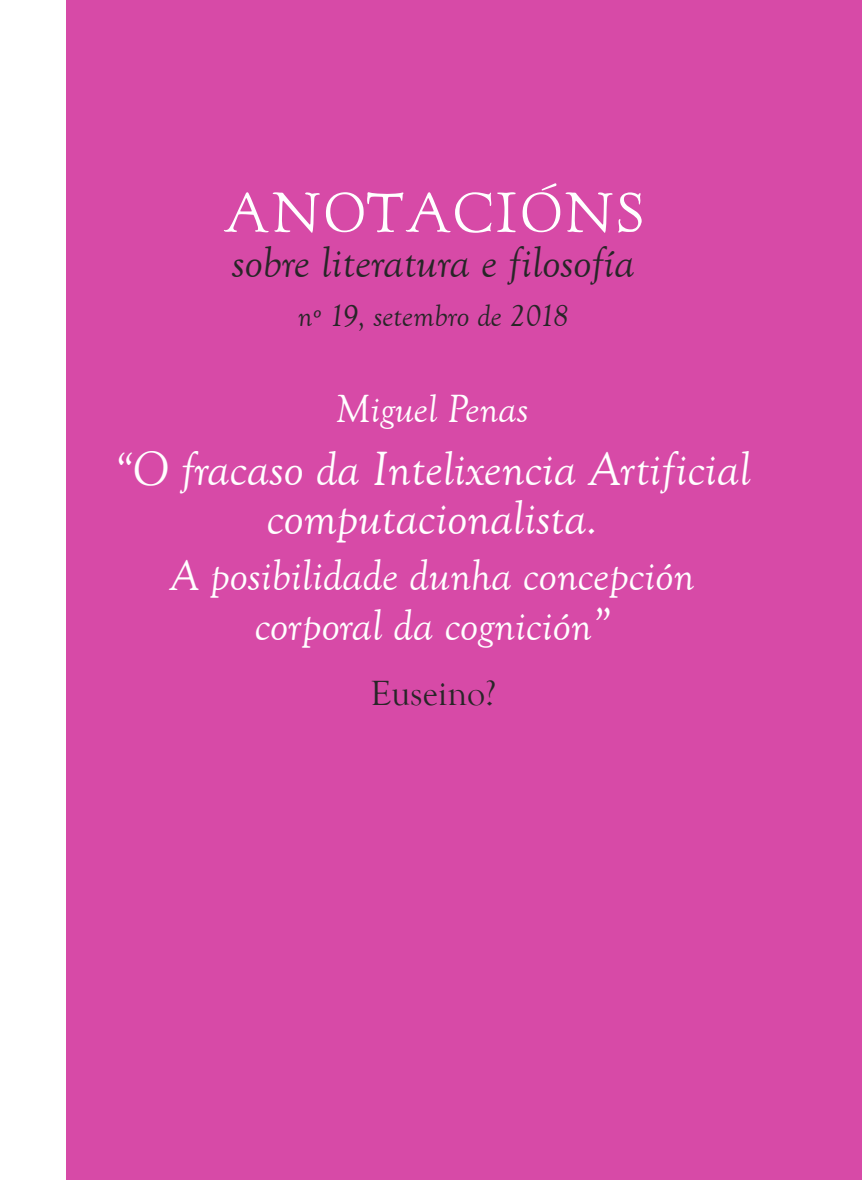
<style>
.page{position:relative;width:862px;height:1180px;background:#fff}
.page>*{position:absolute;margin:0;border:0;box-sizing:border-box;transform-origin:0 0}
.t1{font:58.5px "Goudy Twenty";color:#fff}
.t2{font:italic 49.5px/49.5px "Goudy Old Style T";color:#fff;text-align:center}
.t3{font:italic 45px/49.5px "Goudy Old Style T";color:#fff;text-align:center}
.t4{font:italic 45px "Goudy Old Style T";color:#272627}
.t5{font:italic 40.5px "Goudy Old Style T";color:#fff}
.t6{font:36px "Goudy Old Style T";color:#272627}
.t7{font:italic 31.5px "Goudy Old Style T";color:#272627}
.s1{font-size:47.25px}
</style>
<div class="page">
<div style="left:66px;top:0;width:795px;height:1180px;background:#d74aa7"></div>
<p class="t1" style="left:222px;top:177px;width:423px">ANOTACIÓNS</p>
<p class="t4" style="left:231px;top:237px;width:404px">sobre literatura e filosofía</p>
<p class="t7" style="left:297px;top:298px;width:272px">nº 19, setembro de 2018</p>
<p class="t5" style="left:336px;top:386px;width:194px">Miguel Penas</p>
<p class="t2" style="left:114px;top:444px;width:637px"><span class="s1">“</span>O fracaso da Intelixencia Artificial computacionalista.</p>
<p class="t3" style="left:170px;top:551px;width:525px">A posibilidade dunha concepción corporal da cognición<span class="s1">”</span></p>
<p class="t6" style="left:370px;top:673px;width:127px">Euseino?</p>
</div>
